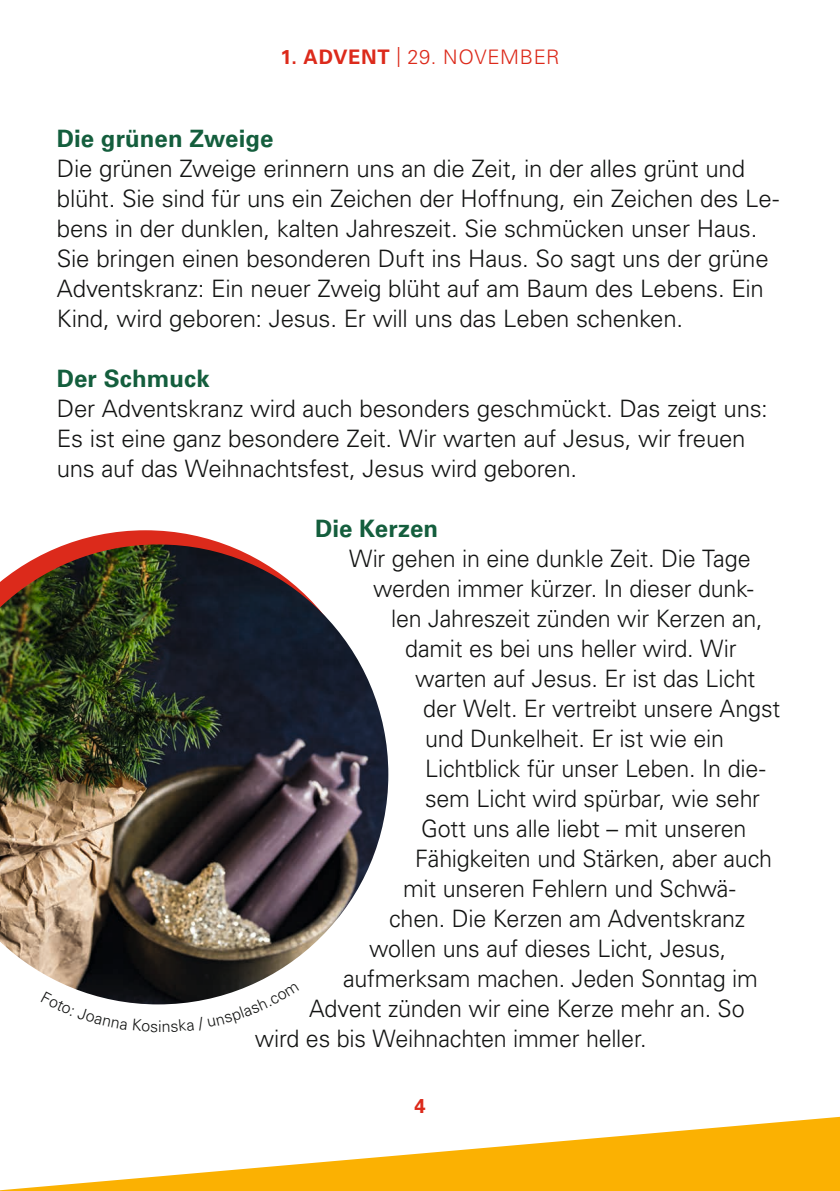
<style>
.page{position:relative;width:840px;height:1191px;background:#fff}
.page>*{position:absolute;margin:0;border:0;box-sizing:border-box;transform-origin:0 0}
.t1{font:300 24px/30px "Univers LT Std";letter-spacing:-.01em;color:#131413}
.t2{font:700 24px "Univers LT Std";letter-spacing:.005em;color:#145e3d}
.t3{font:300 20px "Univers LT Std";letter-spacing:.03em;color:#dc2a1b}
.t4{font:700 20px "Univers LT Std";color:#dc2a1b}
.t5{font:300 16px "Univers LT Std";color:#131413}
.s1{font-weight:700}
</style>
<div class="page">
<svg style="left:0;top:1117px;width:839px;height:74px"></svg>
<svg style="left:67px;top:530px;width:157px;height:14px;fill:#dc2a1b"></svg>
<img style="left:0;top:544px;width:388px;height:460px">
<svg style="left:41px;top:991px;width:86px;height:13px"></svg>
<svg style="left:163px;top:982px;width:136px;height:23px"></svg>
<p class="t3" style="left:280px;top:45px;width:280px"><span class="s1">1. ADVENT</span> | 29. NOVEMBER</p>
<p class="t2" style="left:57px;top:124px;width:218px">Die grünen Zweige</p>
<p class="t1" style="left:57px;top:153px;width:723px">Die grünen Zweige erinnern uns an die Zeit, in der alles grünt und blüht. Sie sind für uns ein Zeichen der Hoffnung, ein Zeichen des Le&shy;bens in der dunklen, kalten Jahreszeit. Sie schmücken unser Haus.<br>Sie bringen einen besonderen Duft ins Haus. So sagt uns der grüne Adventskranz: Ein neuer Zweig blüht auf am Baum des Lebens. Ein Kind, wird geboren: Jesus. Er will uns das Leben schenken.</p>
<p class="t2" style="left:57px;top:364px;width:154px">Der Schmuck</p>
<p class="t1" style="left:57px;top:393px;width:712px">Der Adventskranz wird auch besonders geschmückt. Das zeigt uns:<br>Es ist eine ganz besondere Zeit. Wir warten auf Jesus, wir freuen uns auf das Weihnachtsfest, Jesus wird geboren.</p>
<p class="t2" style="left:315px;top:514px;width:125px">Die Kerzen</p>
<p class="t1" style="left:349px;top:543px;width:403px">Wir gehen in eine dunkle Zeit. Die Tage</p>
<p class="t1" style="left:373px;top:573px;width:382px">werden immer kürzer. In dieser dunk-</p>
<p class="t1" style="left:391px;top:603px;width:373px">len Jahreszeit zünden wir Kerzen an,</p>
<p class="t1" style="left:405px;top:633px;width:333px">damit es bei uns heller wird. Wir</p>
<p class="t1" style="left:415px;top:663px;width:341px">warten auf Jesus. Er ist das Licht</p>
<p class="t1" style="left:423px;top:693px;width:358px">der Welt. Er vertreibt unsere Angst</p>
<p class="t1" style="left:425px;top:723px;width:300px">und Dunkelheit. Er ist wie ein</p>
<p class="t1" style="left:425px;top:753px;width:342px">Lichtblick für unser Leben. In die-</p>
<p class="t1" style="left:425px;top:783px;width:336px">sem Licht wird spürbar, wie sehr</p>
<p class="t1" style="left:421px;top:813px;width:326px">Gott uns alle liebt – mit unseren</p>
<p class="t1" style="left:415px;top:843px;width:358px">Fähigkeiten und Stärken, aber auch</p>
<p class="t1" style="left:403px;top:873px;width:334px">mit unseren Fehlern und Schwä-</p>
<p class="t1" style="left:389px;top:903px;width:357px">chen. Die Kerzen am Adventskranz</p>
<p class="t1" style="left:369px;top:933px;width:358px">wollen uns auf dieses Licht, Jesus,</p>
<p class="t1" style="left:343px;top:963px;width:416px">aufmerksam machen. Jeden Sonntag im</p>
<p class="t1" style="left:309px;top:993px;width:437px">Advent zünden wir eine Kerze mehr an. So</p>
<p class="t1" style="left:255px;top:1023px;width:393px">wird es bis Weihnachten immer heller.</p>
<p class="t5" style="left:158px;top:1016px;width:5px">i</p>
<p class="t4" style="left:414px;top:1094px;width:13px">4</p>
</div>
